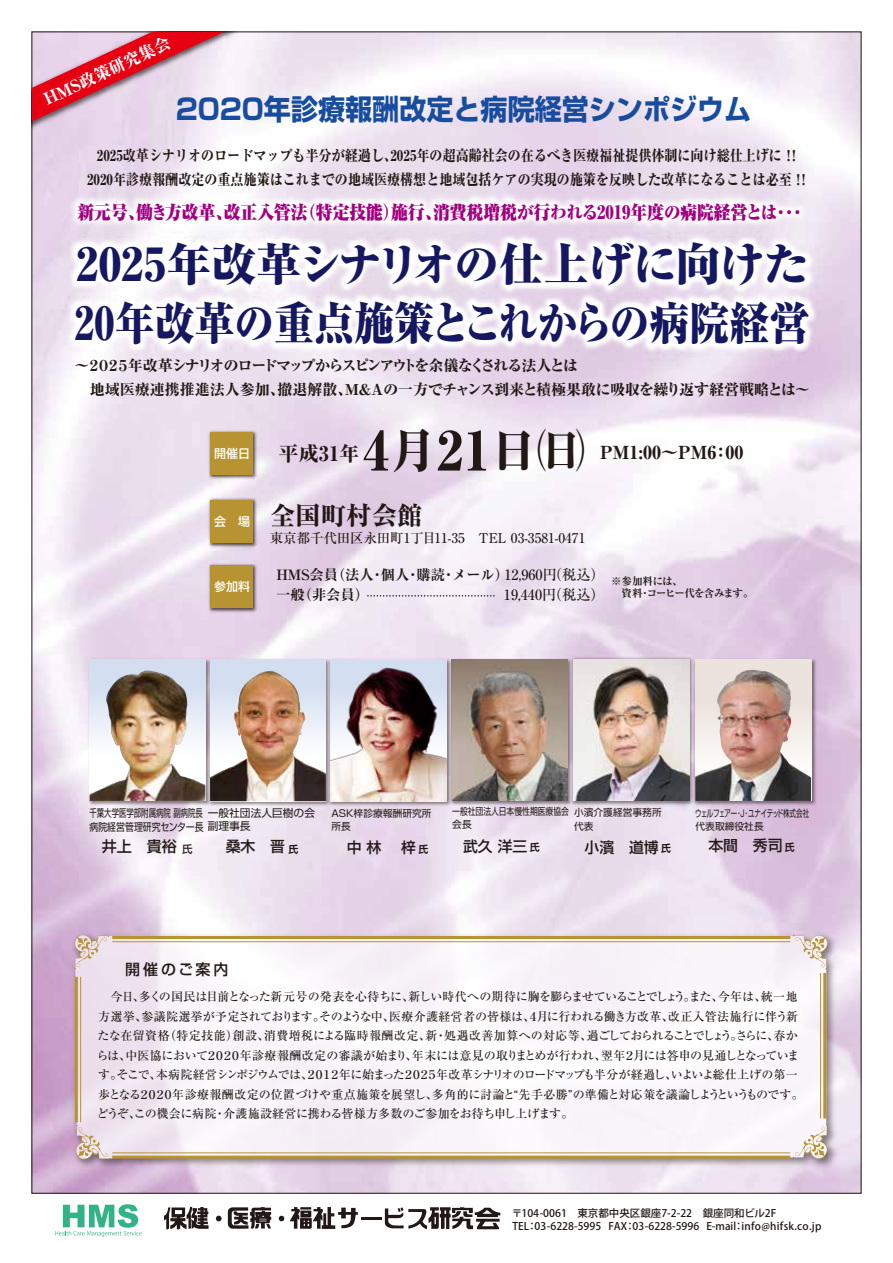
<style>
.page{position:relative;width:893px;height:1263px;background:#fff}
.page>*{position:absolute;margin:0;border:0;box-sizing:border-box;transform-origin:0 0}
.t1{font:800 53.85px "Ryumin Pr 5";color:#221815}
.t2{font:800 expanded 45px/58.5px "Ryumin Pr 5";letter-spacing:-.005em;color:#151861}
.t3{font:700 28.5px "Shin Go Pr 5";color:#174c9f;scale:.95 1}
.t4{font:800 25.5px "Ryumin Pr 5";color:#221815}
.t5{font:800 20.25px "Ryumin Pr 5";color:#221815}
.t6{font:900 18px "Ryumin Pr 5";color:#ab1485;scale:.93 1}
.t7{font:800 18px "Ryumin Pr 5";color:#221815}
.t8{font:800 16.5px "Ryumin Pr 5";color:#fff}
.t9{font:800 15px/24px "Ryumin Pr 5";color:#221815;text-align:center;scale:.87 1}
.t10{font:800 15px/24px "Ryumin Pr 5";letter-spacing:-.055em;color:#221815}
.t11{font:500 15px "Shin Go Pr 5";letter-spacing:.15em;color:#221815}
.t12{font:500 14.85px "Shin Go Pr 5";color:#221815}
.t13{font:700 expanded 14.25px "Ryumin Pr 5";color:#221815}
.t14{font:500 14.25px/20px "Ryumin Pr 5";color:#221815}
.t15{font:500 13.5px "Ryumin Pr 5";color:#221815}
.t16{font:500 12px/19.5px "Ryumin Pr 5";letter-spacing:-.03em;color:#221815}
.t17{font:500 12px "Shin Go Pr 5";color:#fff}
.t18{font:10.8px/13.2px "Shin Go Pr 5";color:#221815;scale:.69 1}
.t19{font:500 10.5px/12.6px "Koz Go Pro";color:#221815}
.t20{font:700 expanded 10.5px/12px "Ryumin Pr 5";letter-spacing:-.075em;color:#221815}
.t21{font:9.75px/13.2px "Shin Go Pr 5";letter-spacing:-.02em;color:#221815;scale:.67 1}
.t22{font:9.75px/13.2px "Shin Go Pr 5";color:#221815}
.t23{font:9.75px/13.2px "Shin Go Pr 5";color:#221815;scale:.8 1}
.s1{font-size:47.1px}
.s2{font-family:"Shin Go Pr 5";font-weight:500;font-size:12px;color:#fff}
.s3{font-family:"Shin Go Pr 5 De";font-weight:700;font-size:9.9px}
</style>
<div class="page">
<img style="left:32px;top:32px;width:211px;height:110px">
<svg style="left:32px;top:32px;width:192px;height:89px;background:#e190a1"></svg>
<svg style="left:55px;top:1204px;width:87px;height:33px"></svg>
<svg style="left:164px;top:1207px;width:45px;height:22px"></svg>
<svg style="left:290px;top:1207px;width:68px;height:22px"></svg>
<svg style="left:385px;top:1207px;width:115px;height:22px"></svg>
<svg style="left:216px;top:1216px;width:6px;height:5px"></svg>
<hr style="left:361px;top:1217px;width:20px;height:3px;background:#221815">
<svg style="left:228px;top:1207px;width:43px;height:22px"></svg>
<svg style="left:279px;top:1216px;width:5px;height:5px"></svg>
<img style="left:31px;top:142px;width:829px;height:140px">
<img style="left:206px;top:428px;width:54px;height:54px">
<div style="left:210px;top:432px;width:43px;height:43px;background:#b79331"></div>
<img style="left:206px;top:562px;width:54px;height:52px">
<div style="left:210px;top:565px;width:43px;height:43px;background:#b79331"></div>
<svg style="left:368px;top:595px;width:129px;height:2px"></svg>
<img style="left:68px;top:927px;width:774px;height:248px">
<svg style="left:72px;top:932px;width:759px;height:231px;fill:#f9f5fa"></svg>
<svg style="left:74px;top:934px;width:35px;height:35px"></svg>
<svg style="left:75px;top:1125px;width:35px;height:34px"></svg>
<svg style="left:793px;top:1124px;width:35px;height:35px"></svg>
<svg style="left:793px;top:935px;width:35px;height:34px"></svg>
<hr style="left:112px;top:936px;width:678px;height:3px;background:#b79331">
<hr style="left:112px;top:941px;width:678px;height:1px;background:#b79331">
<hr style="left:112px;top:1152px;width:678px;height:1px;background:#b79331">
<hr style="left:112px;top:1155px;width:678px;height:3px;background:#b79331">
<hr style="left:80px;top:977px;width:1px;height:145px;background:#b79331">
<hr style="left:75px;top:977px;width:3px;height:145px;background:#b79331">
<hr style="left:820px;top:973px;width:1px;height:145px;background:#b79331">
<hr style="left:823px;top:973px;width:3px;height:145px;background:#b79331">
<img style="left:206px;top:497px;width:54px;height:53px">
<div style="left:210px;top:500px;width:43px;height:43px;background:#b79331"></div>
<img style="left:454px;top:656px;width:117px;height:152px">
<img style="left:697px;top:656px;width:121px;height:152px">
<div style="left:695px;top:659px;width:116px;height:142px;background:#ede3dd"></div>
<img style="left:571px;top:656px;width:126px;height:152px">
<img style="left:86px;top:656px;width:120px;height:152px">
<div style="left:90px;top:659px;width:115px;height:142px;background:#d3def1"></div>
<img style="left:695px;top:670px;width:116px;height:131px">
<img style="left:454px;top:659px;width:114px;height:142px">
<img style="left:573px;top:659px;width:116px;height:142px">
<img style="left:334px;top:656px;width:120px;height:153px">
<div style="left:331px;top:660px;width:116px;height:141px;background:#d3def1"></div>
<img style="left:334px;top:667px;width:113px;height:134px">
<img style="left:206px;top:656px;width:128px;height:153px">
<div style="left:210px;top:660px;width:116px;height:141px;background:#d3def1"></div>
<img style="left:210px;top:671px;width:116px;height:130px">
<img style="left:90px;top:670px;width:115px;height:131px">
<h3 class="t8" style="left:39px;top:88px;width:139px;rotate:-25deg">HMS政策研究集会</h3>
<h3 class="t3" style="left:176px;top:87px;width:607px">2020年診療報酬改定と病院経営シンポジウム</h3>
<p class="t9" style="left:87px;top:143px;width:833px">2025改革シナリオのロードマップも半分が経過し、2025年の超高齢社会の在るべき医療福祉提供体制に向け総仕上げに！！<br>2020年診療報酬改定の重点施策はこれまでの地域医療構想と地域包括ケアの実現の施策を反映した改革になることは必至！！</p>
<h3 class="t6" style="left:78px;top:198px;width:785px">新元号、働き方改革、改正入管法（特定技能）施行、消費税増税が行われる2019年度の病院経営とは・・・</h3>
<h2 class="t2" style="left:75px;top:233px;width:736px">2025年改革シナリオの仕上げに向けた<br>20年改革の重点施策とこれからの病院経営</h2>
<p class="t10" style="left:74px;top:353px;width:737px">～２０２５年改革シナリオのロードマップからスピンアウトを余儀なくされる法人とは<br>　地域医療連携推進法人参加、撤退解散、Ｍ＆Ａの一方でチャンス到来と積極果敢に吸収を繰り返す経営戦略とは～</p>
<h1 class="t1" style="left:362px;top:408px;width:224px">4<span class="s1">月</span>21<span class="s1">日㈰</span></h1>
<p class="t17" style="left:214px;top:443px;width:37px">開催日</p>
<h3 class="t5" style="left:278px;top:437px;width:82px">平成31年</h3>
<h3 class="t4" style="left:214px;top:495px;width:210px"><span class="s2">会　場</span> 全国町村会館</h3>
<p class="t15" style="left:270px;top:527px;width:317px">東京都千代田区永田町1丁目11-35　TEL 03-3581-0471</p>
<h3 class="t7" style="left:600px;top:438px;width:145px">PM1:00～PM6：00</h3>
<p class="t17" style="left:214px;top:576px;width:37px">参加料</p>
<p class="t13" style="left:276px;top:564px;width:234px">HMS会員（法人・個人・購読・メール）</p>
<p class="t14" style="left:548px;top:563px;width:58px">（税込）</p>
<p class="t13" style="left:276px;top:584px;width:94px">一般（非会員）</p>
<p class="t14" style="left:548px;top:583px;width:58px">（税込）</p>
<p class="t20" style="left:611px;top:575px;width:144px">※参加料には、<br>　資料・コーヒー代を含みます。</p>
<p class="t14" style="left:504px;top:563px;width:55px">12,960円<br>19,440円</p>
<p class="t18" style="left:89px;top:806px;width:328px">千葉大学医学部附属病院 副病院長 一般社団法人巨樹の会病院経営管理研究センター長副理事長</p>
<p class="t12" style="left:226px;top:834px;width:74px">桑木 晋<sub>氏</sub></p>
<p class="t11" style="left:102px;top:834px;width:92px">井上　貴裕<sub>氏</sub></p>
<p class="t22" style="left:331px;top:806px;width:102px">ASK梓診療報酬研究所所長</p>
<p class="t12" style="left:347px;top:835px;width:83px">中 林 　梓<span class="s3">氏</span></p>
<p class="t23" style="left:452px;top:804px;width:147px">一般社団法人日本慢性期医療協会会長</p>
<p class="t12" style="left:463px;top:834px;width:78px">武久 洋三<span class="s3">氏</span></p>
<p class="t22" style="left:574px;top:805px;width:89px">小濱介護経営事務所代表</p>
<p class="t12" style="left:584px;top:835px;width:88px">小濱　道博<span class="s3">氏</span></p>
<p class="t21" style="left:695px;top:805px;width:172px">ウェルフェアー・J・ユナイテッド株式会社代表取締役社長</p>
<p class="t12" style="left:708px;top:833px;width:88px">本間　秀司<span class="s3">氏</span></p>
<p class="t11" style="left:125px;top:957px;width:105px">開催のご案内</p>
<p class="t16" style="left:96px;top:986px;width:709px">　今日、多くの国民は目前となった新元号の発表を心待ちに、新しい時代への期待に胸を膨らませていることでしょう。また、今年は、統一地方選挙、参議院選挙が予定されております。そのような中、医療介護経営者の皆様は、４月に行われる働き方改革、改正入管法施行に伴う新たな在留資格（特定技能）創設、消費増税による臨時報酬改定、新・処遇改善加算への対応等、過ごしておられることでしょう。さらに、春からは、中医協において２０２０年診療報酬改定の審議が始まり、年末には意見の取りまとめが行われ、翌年２月には答申の見通しとなっています。そこで、本病院経営シンポジウムでは、２０１２年に始まった２０２５年改革シナリオのロードマップも半分が経過し、いよいよ総仕上げの第一歩となる２０２０年診療報酬改定の位置づけや重点施策を展望し、多角的に討論と“先手必勝”の準備と対応策を議論しようというものです。どうぞ、この機会に病院・介護施設経営に携わる皆様方多数のご参加をお待ち申し上げます。</p>
<p class="t19" style="left:512px;top:1207px;width:311px">〒104-0061　東京都中央区銀座7-2-22　銀座同和ビル2F<br>TEL：03-6228-5995 FAX：03-6228-5996 E-mail：info@hifsk.co.jp</p>
</div>
